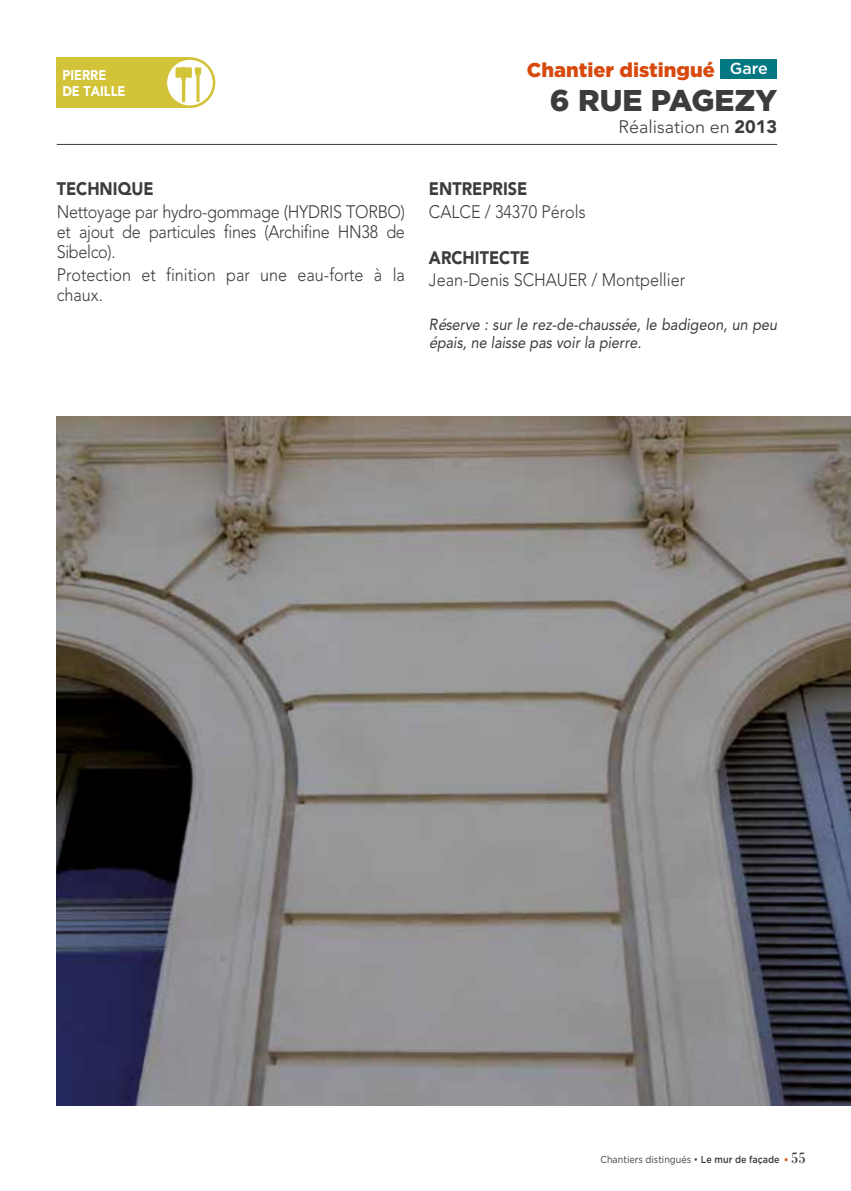
<style>
.page{position:relative;width:851px;height:1191px;background:#fff}
.page>*{position:absolute;margin:0;border:0;box-sizing:border-box;transform-origin:0 0}
.t1{font:900 30px "Gotham";color:#3c3c3b}
.t2{font:900 20px "Gotham";color:#d7490c}
.t3{font:300 18px/20px "Avenir";color:#3c3c3b;text-align:justify;scale:.9 1}
.t4{font:18px "Avenir Black 3";color:#3c3c3b;scale:.9 1}
.t5{font:300 18px "Avenir";color:#3c3c3b}
.t6{font:16px/18px "Avenir Regular 2";color:#3c3c3b;scale:.9 1}
.t7{font:14px/16px "Avenir Black 3";color:#fff;scale:.9 1}
.t8{font:10px "Gotham";color:#3c3c3b;scale:.9 1}
.s1{font-style:inherit}
.s2{font-weight:500;font-size:16px;color:#fff}
.s3{font-family:"Avenir Black 3";font-weight:400}
.s4{font-weight:500}
.s5{font-family:"Bodoni";color:#dc5d22}
.s6{font-family:"Bodoni";font-size:16px}
</style>
<div class="page">
<img style="left:57px;top:417px;width:793px;height:689px">
<hr style="left:57px;top:144px;width:720px;height:1px;background:#3c3c3b">
<div style="left:720px;top:59px;width:57px;height:20px;background:#007781"></div>
<div style="left:57px;top:57px;width:133px;height:51px;background:#d2c339"></div>
<svg style="left:166px;top:59px;width:48px;height:48px"></svg>
<svg style="left:175px;top:67px;width:26px;height:35px"></svg>
<div style="left:164px;top:57px;width:51px;height:51px;border:3px solid #d2c339;border-radius:50%"></div>
<p class="t7" style="left:62px;top:67px;width:71px">PIERRE<br>DE TAILLE</p>
<p class="t4" style="left:57px;top:178px;width:109px">TECHNIQUE</p>
<p class="t3" style="left:57px;top:202px;width:388px">Nettoyage par hydro-gommage (<span class="s1">HYDRIS TORBO</span>) et ajout de particules fines (Archifine HN38 de Sibelco).</p>
<p class="t3" style="left:57px;top:264px;width:388px">Protection et finition par une eau-forte à la chaux.</p>
<p class="t2" style="left:526px;top:56px;width:243px">Chantier distingué <span class="s2">Gare</span></p>
<h1 class="t1" style="left:550px;top:79px;width:229px">6 RUE PAGEZY</h1>
<p class="t5" style="left:618px;top:116px;width:160px">Réalisation en <span class="s3">2013</span></p>
<p class="t4" style="left:429px;top:178px;width:111px">ENTREPRISE</p>
<p class="t3" style="left:429px;top:202px;width:175px">CALCE / 34370 Pérols</p>
<p class="t4" style="left:429px;top:246px;width:113px">ARCHITECTE</p>
<p class="t3" style="left:429px;top:270px;width:286px">Jean-Denis SCHAUER / Montpellier</p>
<p class="t6" style="left:429px;top:315px;width:388px">Réserve : sur le rez-de-chaussée, le badigeon, un peu épais, ne laisse pas voir la pierre.</p>
<p class="t8" style="left:600px;top:1153px;width:229px">Chantiers distingués • <span class="s4">Le mur de façade</span> <span class="s5">•</span> <span class="s6">55</span></p>
</div>
